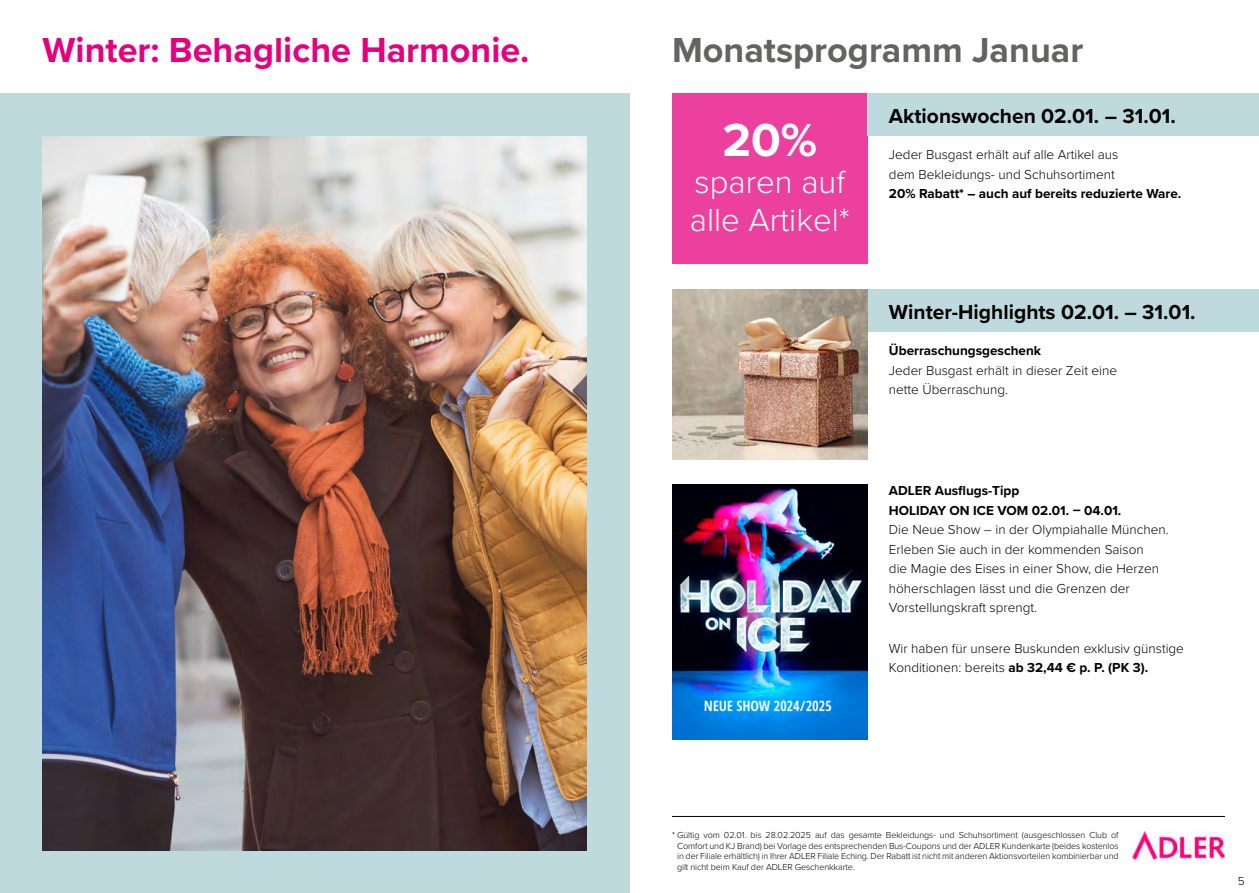
<style>
.page{position:relative;width:1259px;height:893px;background:#fff}
.page>*{position:absolute;margin:0;border:0;box-sizing:border-box;transform-origin:0 0}
.t1{font:700 48px "Proxima Nova";color:#fff}
.t2{font:700 36px "Proxima Nova";color:#e5007d}
.t3{font:700 36px "Proxima Nova";color:#636362}
.t4{font:300 33px/37.5px "Proxima Nova";color:#fff}
.t5{font:700 21px "Proxima Nova";color:#000}
.t6{font:300 13.5px/19.5px "Proxima Nova";color:#000}
.t7{font:700 13.5px/19.5px "Proxima Nova";color:#000}
.t8{font:300 12px "Proxima Nova";color:#000}
.t9{font:300 9px/10.5px "Proxima Nova";letter-spacing:-.01em;color:#000;text-align:justify}
.s1{font-weight:700}
</style>
<div class="page">
<div style="left:0;top:94px;width:629px;height:799px;background:#bedadc"></div>
<img style="left:43px;top:136px;width:544px;height:714px">
<div style="left:672px;top:94px;width:195px;height:170px;background:#eb409d"></div>
<div style="left:867px;top:94px;width:392px;height:42px;background:#bedadc"></div>
<div style="left:867px;top:289px;width:392px;height:43px;background:#bedadc"></div>
<img style="left:672px;top:289px;width:195px;height:170px">
<img style="left:1131px;top:831px;width:94px;height:30px">
<hr style="left:672px;top:816px;width:553px;height:1px;background:#000">
<img style="left:672px;top:485px;width:195px;height:255px">
<h2 class="t2" style="left:43px;top:24px;width:488px">Winter: Behagliche Harmonie.</h2>
<h2 class="t3" style="left:672px;top:24px;width:413px">Monatsprogramm Januar</h2>
<h1 class="t1" style="left:722px;top:104px;width:96px">20%</h1>
<h3 class="t4" style="left:690px;top:162px;width:162px">sparen auf alle Artikel*</h3>
<h3 class="t5" style="left:889px;top:100px;width:288px">Aktionswochen 02.01. – 31.01.</h3>
<p class="t6" style="left:889px;top:145px;width:231px">Jeder Busgast erhält auf alle Artikel aus dem Bekleidungs- und Schuhsortiment</p>
<p class="t7" style="left:889px;top:184px;width:294px">20% Rabatt* – auch auf bereits reduzierte Ware.</p>
<h3 class="t5" style="left:889px;top:296px;width:308px">Winter-Highlights 02.01. – 31.01.</h3>
<p class="t7" style="left:889px;top:341px;width:154px">Überraschungsgeschenk</p>
<p class="t6" style="left:889px;top:360px;width:230px">Jeder Busgast erhält in dieser Zeit eine nette Überraschung.</p>
<p class="t7" style="left:889px;top:481px;width:234px">ADLER Ausflugs-Tipp<br>HOLIDAY ON ICE VOM 02.01. – 04.01.</p>
<p class="t6" style="left:889px;top:519px;width:281px">Die Neue Show – in der Olympiahalle München.<br>Erleben Sie auch in der kommenden Saison<br>die Magie des Eises in einer Show, die Herzen höherschlagen lässt und die Grenzen der Vorstellungskraft sprengt.</p>
<p class="t6" style="left:889px;top:638px;width:296px">Wir haben für unsere Buskunden exklusiv günstige<br>Konditionen: bereits <span class="s1">ab 32,44 € p. P. (PK 3).</span></p>
<p class="t9" style="left:677px;top:829px;width:443px;text-indent:-5px">* Gültig vom 02.01. bis 28.02.2025 auf das gesamte Bekleidungs- und Schuhsortiment (ausgeschlossen Club of Comfort und KJ Brand) bei Vorlage des entsprechenden Bus-Coupons und der ADLER Kundenkarte (beides kostenlos in der Filiale erhältlich) in Ihrer ADLER Filiale Eching. Der Rabatt ist nicht mit anderen Aktionsvorteilen kombinierbar und gilt nicht beim Kauf der ADLER Geschenkkarte.</p>
<p class="t8" style="left:1237px;top:872px;width:8px">5</p>
</div>
